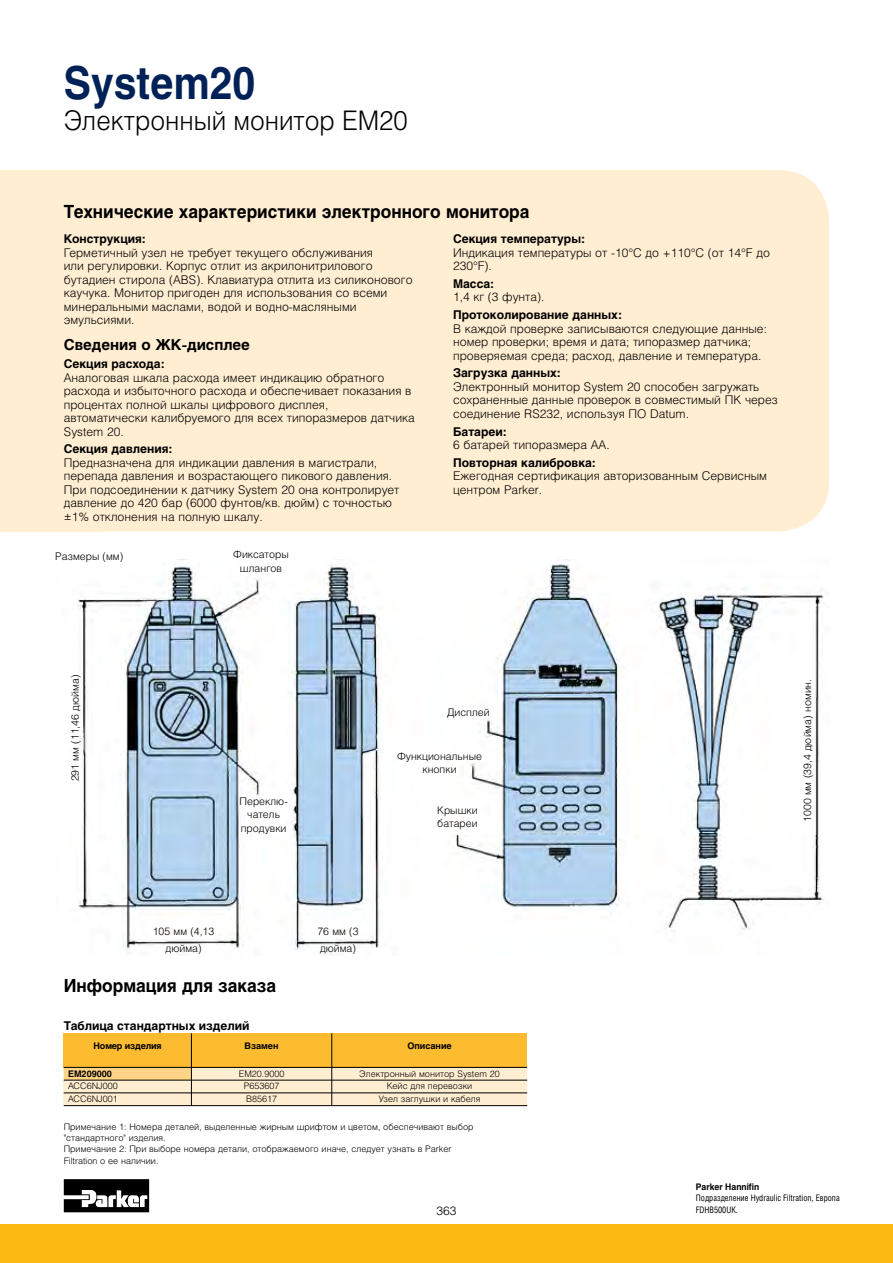
<style>
.page{position:relative;width:893px;height:1263px;background:#fff}
.page>*{position:absolute;margin:0;border:0;box-sizing:border-box;transform-origin:0 0}
.t1{font:700 45px "Helios";color:#002157;scale:.9 1}
.t2{font:300 27px "Helios";color:#000;scale:.95 1}
.t3{font:700 18px "Helios";color:#000;scale:.95 1}
.t4{font:700 15px "Helios";color:#000}
.t5{font:300 12px/13.5px "Helios";color:#000}
.t6{font:700 12px "Helios";color:#000}
.t7{font:300 10.5px/13.5px "Helios";color:#000;text-align:center}
.t8{font:300 9px/12.8px "Helios";color:#000}
.t9{font:9px/11.2px "Helios Cond";color:#000;scale:.95 1}
.t10{font:700 9px "Helios";color:#000}
.t11{font:700 9px "Helios";color:#000;scale:.95 1}
.t12{font:700 9px "Helios";letter-spacing:-.02em;color:#000}
</style>
<div class="page">
<div style="left:0;top:1225px;width:893px;height:38px;background:#fdb913"></div>
<div style="left:64px;top:1179px;width:86px;height:35px;background:#adadad"></div>
<svg style="left:64px;top:1179px;width:85px;height:33px;background:#454545"></svg>
<div style="left:64px;top:1067px;width:463px;height:39px;background:#ffeed2"></div>
<div style="left:13px;top:170px;width:816px;height:361px;background:#ffeed2;border-radius:51px"></div>
<div style="left:0;top:170px;width:104px;height:361px;background:#ffeed2"></div>
<img style="left:78px;top:559px;width:746px;height:395px">
<div style="left:64px;top:1067px;width:127px;height:13px;background:#ffd486"></div>
<div style="left:64px;top:1033px;width:463px;height:34px;background:#fdbb30"></div>
<hr style="left:64px;top:1067px;width:463px;height:1px;background:#000">
<hr style="left:64px;top:1080px;width:463px;height:1px;background:#000">
<hr style="left:64px;top:1092px;width:463px;height:1px;background:#000">
<hr style="left:64px;top:1105px;width:463px;height:1px;background:#000">
<hr style="left:191px;top:1033px;width:1px;height:72px;background:#000">
<hr style="left:331px;top:1033px;width:1px;height:72px;background:#000">
<h1 class="t1" style="left:64px;top:57px;width:214px">System20</h1>
<h2 class="t2" style="left:64px;top:104px;width:364px">Электронный монитор EM20</h2>
<h3 class="t3" style="left:64px;top:201px;width:492px">Технические характеристики электронного монитора</h3>
<p class="t6" style="left:64px;top:232px;width:84px">Конструкция:</p>
<p class="t5" style="left:64px;top:245px;width:350px">Герметичный узел не требует текущего обслуживания<br>или регулировки. Корпус отлит из акрилонитрилового бутадиен стирола (ABS). Клавиатура отлита из силиконового каучука. Монитор пригоден для использования со всеми минеральными маслами, водой и водно-масляными эмульсиями.</p>
<p class="t4" style="left:64px;top:336px;width:188px">Сведения о ЖК-дисплее</p>
<p class="t6" style="left:64px;top:357px;width:102px">Секция расхода:</p>
<p class="t5" style="left:64px;top:370px;width:353px">Аналоговая шкала расхода имеет индикацию обратного расхода и избыточного расхода и обеспечивает показания в процентах полной шкалы цифрового дисплея, автоматически калибруемого для всех типоразмеров датчика System 20.</p>
<p class="t6" style="left:64px;top:442px;width:110px">Секция давления:</p>
<p class="t5" style="left:64px;top:456px;width:337px">Предназначена для индикации давления в магистрали, перепада давления и возрастающего пикового давления.<br>При подсоединении к датчику System 20 она контролирует давление до 420 бар (6000 фунтов/кв. дюйм) с точностью ±1% отклонения на полную шкалу.</p>
<p class="t6" style="left:453px;top:232px;width:134px">Секция температуры:</p>
<p class="t5" style="left:453px;top:245px;width:318px">Индикация температуры от -10°C до +110°C (от 14°F до<br>230°F).</p>
<p class="t6" style="left:453px;top:277px;width:43px">Масса:</p>
<p class="t5" style="left:453px;top:290px;width:93px">1,4 кг (3 фунта).</p>
<p class="t6" style="left:453px;top:308px;width:171px">Протоколирование данных:</p>
<p class="t5" style="left:453px;top:321px;width:315px">В каждой проверке записываются следующие данные: номер проверки; время и дата; типоразмер датчика; проверяемая среда; расход, давление и температура.</p>
<p class="t6" style="left:453px;top:366px;width:109px">Загрузка данных:</p>
<p class="t5" style="left:453px;top:380px;width:326px">Электронный монитор System 20 способен загружать сохраненные данные проверок в совместимый ПК через соединение RS232, используя ПО Datum.</p>
<p class="t6" style="left:453px;top:424px;width:55px">Батареи:</p>
<p class="t5" style="left:453px;top:438px;width:158px">6 батарей типоразмера AA.</p>
<p class="t6" style="left:453px;top:456px;width:144px">Повторная калибровка:</p>
<p class="t5" style="left:453px;top:469px;width:315px">Ежегодная сертификация авторизованным Сервисным центром Parker.</p>
<p class="t7" style="left:55px;top:549px;width:69px">Размеры (мм)</p>
<p class="t7" style="left:233px;top:548px;width:57px">Фиксаторы шлангов</p>
<p class="t7" style="left:68px;top:781px;width:108px;rotate:-90deg">291 мм (11,46 дюйма)</p>
<p class="t7" style="left:240px;top:794px;width:50px">Переклю&shy;чатель продувки</p>
<p class="t7" style="left:153px;top:923px;width:63px;line-height:16.5px">105 мм (4,13 дюйма)</p>
<p class="t7" style="left:317px;top:923px;width:43px;line-height:16.5px;text-align:left">76 мм (3 дюйма)</p>
<h3 class="t3" style="left:64px;top:975px;width:225px">Информация для заказа</h3>
<p class="t6" style="left:64px;top:1019px;width:187px">Таблица стандартных изделий</p>
<p class="t7" style="left:447px;top:705px;width:44px">Дисплей</p>
<p class="t7" style="left:397px;top:749px;width:87px">Функциональные кнопки</p>
<p class="t7" style="left:437px;top:803px;width:42px;text-align:left">Крышки батареи</p>
<p class="t10" style="left:407px;top:1040px;width:46px">Описание</p>
<p class="t8" style="left:359px;top:1067px;width:142px;text-align:center">Электронный монитор System 20<br>Кейс для перевозки<br>Узел заглушки и кабеля</p>
<p class="t8" style="left:64px;top:1121px;width:411px;line-height:11.2px">Примечание 1: Номера деталей, выделенные жирным шрифтом и цветом, обеспечивают выбор "стандартного" изделия.<br>Примечание 2: При выборе номера детали, отображаемого иначе, следует узнать в Parker Filtration о ее наличии.</p>
<p class="t12" style="left:94px;top:1040px;width:69px">Номер изделия</p>
<p class="t10" style="left:68px;top:1068px;width:45px">EM209000</p>
<p class="t8" style="left:68px;top:1080px;width:51px">ACC6NJ000<br>ACC6NJ001</p>
<p class="t10" style="left:245px;top:1040px;width:35px">Взамен</p>
<p class="t8" style="left:239px;top:1067px;width:47px;text-align:center">EM20.9000<br>P653607<br>B85617</p>
<p class="t5" style="left:436px;top:1203px;width:22px">363</p>
<p class="t7" style="left:800px;top:822px;width:145px;rotate:-90deg">1000 мм (39,4 дюйма) номин.</p>
<p class="t11" style="left:696px;top:1182px;width:68px">Parker Hannifin</p>
<p class="t9" style="left:696px;top:1192px;width:153px">Подразделение Hydraulic Filtration, Европа<br>FDHB500UK.</p>
</div>
